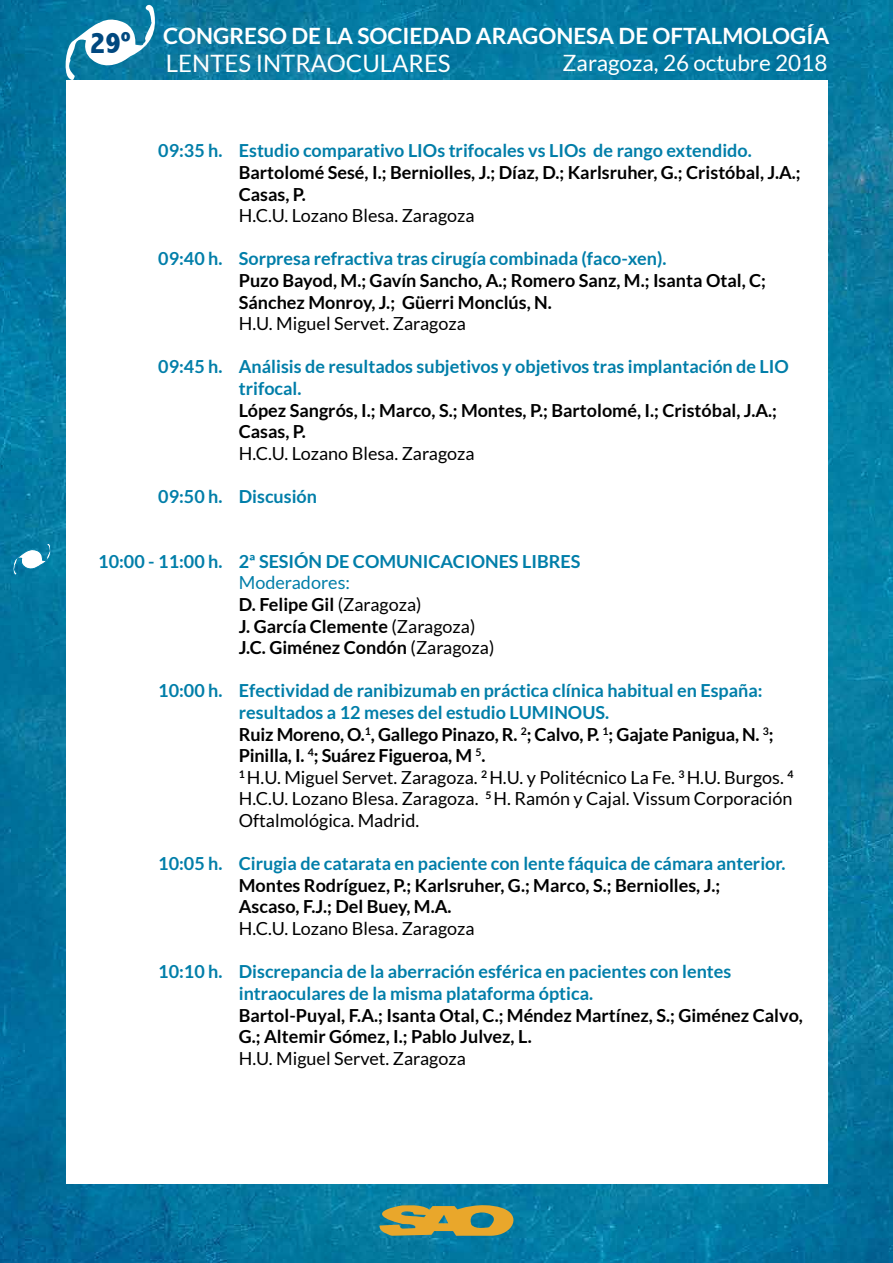
<style>
.page{position:relative;width:893px;height:1263px;background:#fff}
.page>*{position:absolute;margin:0;border:0;box-sizing:border-box;transform-origin:0 0}
.t1{font:800 condensed 30.6px "Abadi";color:#00487f}
.t2{font:24px "Lato";color:#fff}
.t3{font:700 22.5px "Lato";color:#fff}
.t4{font:22.5px "Lato";color:#fff}
.t5{font:700 18px/21.6px "Lato";color:#000}
.t6{font:18px/21.6px "Lato";color:#000}
.t7{font:700 18px/21.6px "Lato";color:#007ea9}
.s1{font-weight:400;color:#007ea9}
.s2{font-weight:400}
.s3{font-weight:700;color:#007ea9}
.s4{font-weight:700}
</style>
<div class="page">
<img style="left:0;top:0;width:893px;height:1263px">
<div style="left:66px;top:80px;width:761px;height:1103px;background:#fff"></div>
<svg style="left:63px;top:3px;width:97px;height:81px"></svg>
<svg style="left:379px;top:1205px;width:134px;height:31px;background:#aa9b4c"></svg>
<svg style="left:11px;top:542px;width:42px;height:35px"></svg>
<h1 class="t1" style="left:90px;top:25px;width:43px">29º</h1>
<p class="t3" style="left:163px;top:23px;width:668px">CONGRESO DE LA SOCIEDAD ARAGONESA DE OFTALMOLOGÍA</p>
<h2 class="t2" style="left:166px;top:50px;width:286px">LENTES INTRAOCULARES</h2>
<p class="t4" style="left:563px;top:51px;width:266px">Zaragoza, 26 octubre 2018</p>
<p class="t7" style="left:158px;top:140px;width:66px">09:35 h.</p>
<p class="t7" style="left:158px;top:248px;width:66px">09:40 h.</p>
<p class="t7" style="left:158px;top:356px;width:66px">09:45 h.</p>
<p class="t7" style="left:158px;top:485px;width:66px">09:50 h.</p>
<p class="t7" style="left:239px;top:140px;width:514px">Estudio comparativo LIOs trifocales vs LIOs de rango extendido.</p>
<p class="t5" style="left:239px;top:161px;width:563px">Bartolomé Sesé, I.; Berniolles, J.; Díaz, D.; Karlsruher, G.; Cristóbal, J.A.;<br>Casas, P.</p>
<p class="t6" style="left:239px;top:205px;width:237px">H.C.U. Lozano Blesa. Zaragoza</p>
<p class="t7" style="left:239px;top:248px;width:429px">Sorpresa refractiva tras cirugía combinada (faco-xen).</p>
<p class="t5" style="left:239px;top:269px;width:529px">Puzo Bayod, M.; Gavín Sancho, A.; Romero Sanz, M.; Isanta Otal, C;<br>Sánchez Monroy, J.; Güerri Monclús, N.</p>
<p class="t6" style="left:239px;top:313px;width:228px">H.U. Miguel Servet. Zaragoza</p>
<p class="t7" style="left:239px;top:356px;width:552px">Análisis de resultados subjetivos y objetivos tras implantación de LIO trifocal.</p>
<p class="t5" style="left:239px;top:399px;width:540px">López Sangrós, I.; Marco, S.; Montes, P.; Bartolomé, I.; Cristóbal, J.A.;<br>Casas, P.</p>
<p class="t6" style="left:239px;top:442px;width:237px">H.C.U. Lozano Blesa. Zaragoza</p>
<p class="t7" style="left:239px;top:485px;width:80px">Discusión</p>
<p class="t7" style="left:98px;top:550px;width:126px">10:00 - 11:00 h.</p>
<p class="t7" style="left:158px;top:680px;width:66px">10:00 h.</p>
<p class="t7" style="left:158px;top:853px;width:66px">10:05 h.</p>
<p class="t7" style="left:158px;top:961px;width:66px">10:10 h.</p>
<p class="t7" style="left:239px;top:550px;width:343px">2ª SESIÓN DE COMUNICACIONES LIBRES</p>
<p class="t5" style="left:239px;top:572px;width:257px"><span class="s1">Moderadores:<br></span>D. Felipe Gil <span class="s2">(Zaragoza)<br></span>J. García Clemente <span class="s2">(Zaragoza)<br></span>J.C. Giménez Condón <span class="s2">(Zaragoza)</span></p>
<p class="t6" style="left:239px;top:680px;width:556px"><span class="s3">Efectividad de ranibizumab en práctica clínica habitual en España: resultados a 12 meses del estudio LUMINOUS.<br></span><span class="s4">Ruiz Moreno, O.</span><sup>1</sup><span class="s4">, Gallego Pinazo, R.</span> <sup>2</sup><span class="s4">; Calvo, P.</span> <sup>1</sup><span class="s4">; Gajate Panigua, N.</span> <sup>3</sup><span class="s4">; Pinilla, I.</span> <sup>4</sup><span class="s4">; Suárez Figueroa, M</span> <sup>5</sup><span class="s4">.<br></span><sup>1</sup> H.U. Miguel Servet. Zaragoza. <sup>2</sup> H.U. y Politécnico La Fe. <sup>3</sup> H.U. Burgos. <sup>4<br></sup>H.C.U. Lozano Blesa. Zaragoza. <sup>5</sup> H. Ramón y Cajal. Vissum Corporación Oftalmológica. Madrid.</p>
<p class="t7" style="left:239px;top:853px;width:548px">Cirugia de catarata en paciente con lente fáquica de cámara anterior.</p>
<p class="t5" style="left:239px;top:874px;width:483px">Montes Rodríguez, P.; Karlsruher, G.; Marco, S.; Berniolles, J.;<br>Ascaso, F.J.; Del Buey, M.A.</p>
<p class="t6" style="left:239px;top:918px;width:237px">H.C.U. Lozano Blesa. Zaragoza</p>
<p class="t7" style="left:239px;top:961px;width:494px">Discrepancia de la aberración esférica en pacientes con lentes intraoculares de la misma plataforma óptica.</p>
<p class="t5" style="left:239px;top:1004px;width:566px">Bartol-Puyal, F.A.; Isanta Otal, C.; Méndez Martínez, S.; Giménez Calvo,<br>G.; Altemir Gómez, I.; Pablo Julvez, L.</p>
<p class="t6" style="left:239px;top:1047px;width:228px">H.U. Miguel Servet. Zaragoza</p>
</div>
